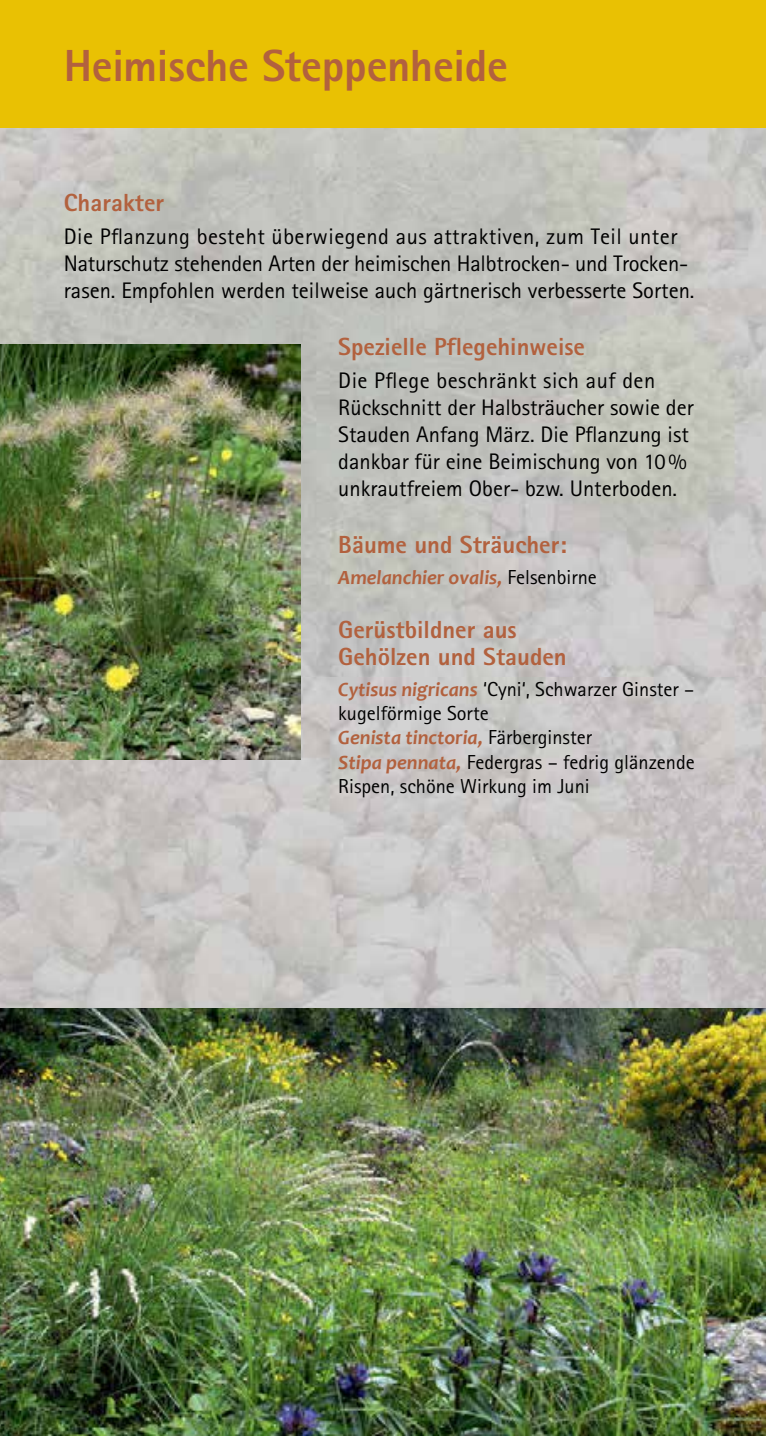
<style>
.page{position:relative;width:766px;height:1436px;background:#fff}
.page>*{position:absolute;margin:0;border:0;box-sizing:border-box;transform-origin:0 0}
.t1{font:800 45px "Rotis Sans Serif";letter-spacing:-.005em;color:#b2613e}
.t2{font:800 24.75px/27px "Rotis Sans Serif";color:#b2613e}
.t3{font:22.5px/27px "Rotis Sans Serif";color:#000}
.t4{font:20.25px/24.3px "Rotis Sans Serif";color:#000}
.t5{font:italic 700 20.25px "Candara";color:#b2613e}
.s1{font-family:"Rotis Sans Serif";font-weight:400;font-style:normal;color:#000}
.s2{font-family:"Candara";font-weight:700;font-style:italic;color:#b2613e}
</style>
<div class="page">
<img style="left:0;top:128px;width:765px;height:880px">
<div style="left:0;top:0;width:765px;height:128px;background:#e9c103"></div>
<img style="left:0;top:1008px;width:765px;height:427px">
<img style="left:0;top:344px;width:300px;height:415px">
<h1 class="t1" style="left:64px;top:37px;width:445px">Heimische Steppenheide</h1>
<p class="t2" style="left:64px;top:188px;width:102px">Charakter</p>
<p class="t3" style="left:64px;top:223px;width:632px">Die Pflanzung besteht überwiegend aus attraktiven, zum Teil unter<br>Naturschutz stehenden Arten der heimischen Halbtrocken- und Trocken&shy;rasen. Empfohlen werden teilweise auch gärtnerisch verbesserte Sorten.</p>
<p class="t2" style="left:338px;top:333px;width:248px">Spezielle Pflegehinweise</p>
<p class="t3" style="left:338px;top:367px;width:357px">Die Pflege beschränkt sich auf den Rückschnitt der Halbsträucher sowie der Stauden Anfang März. Die Pflanzung ist dankbar für eine Beimischung von 10 % unkrautfreiem Ober- bzw. Unterboden.</p>
<p class="t2" style="left:338px;top:531px;width:230px">Bäume und Sträucher:</p>
<p class="t5" style="left:338px;top:564px;width:260px">Amelanchier ovalis, <span class="s1">Felsenbirne</span></p>
<p class="t2" style="left:338px;top:615px;width:230px">Gerüstbildner aus<br>Gehölzen und Stauden</p>
<p class="t4" style="left:338px;top:676px;width:357px"><span class="s2">Cytisus nigricans</span> ‘Cyni‘, Schwarzer Ginster – kugelförmige Sorte</p>
<p class="t5" style="left:338px;top:725px;width:255px">Genista tinctoria, <span class="s1">Färberginster</span></p>
<p class="t4" style="left:338px;top:749px;width:358px"><span class="s2">Stipa pennata,</span> Federgras – fedrig glänzende<br>Rispen, schöne Wirkung im Juni</p>
</div>
